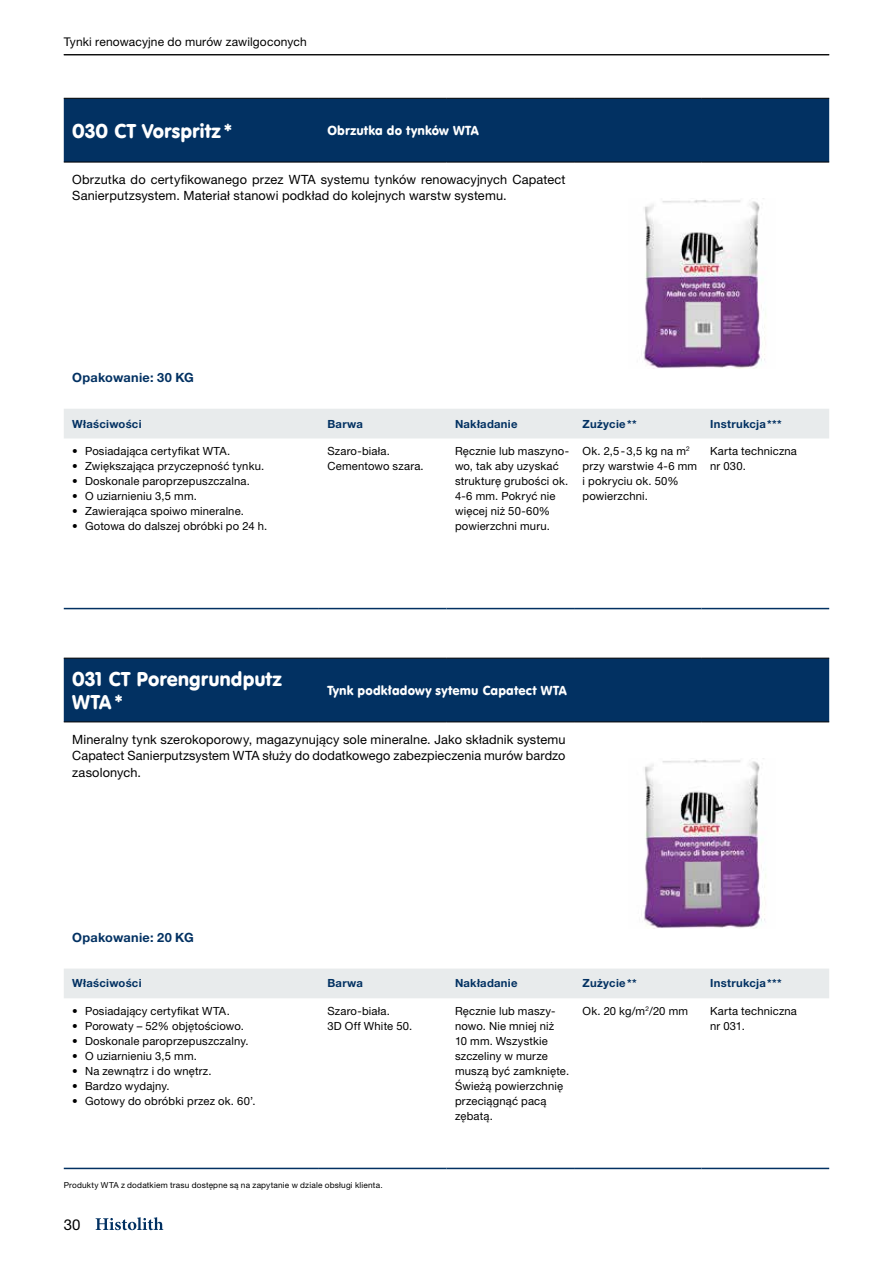
<style>
.page{position:relative;width:893px;height:1263px;background:#fff}
.page>*{position:absolute;margin:0;border:0;box-sizing:border-box;transform-origin:0 0}
.t1{font:19.5px/22.5px "VAG Rounded EU";color:#fff}
.t2{font:15px "Helvetica Neue LT Pro";color:#000}
.t3{font:12.75px/16.5px "Helvetica Neue LT Pro";letter-spacing:.01em;color:#000}
.t4{font:12.75px "VAG Rounded EU";letter-spacing:.015em;color:#fff}
.t5{font:700 12.75px "Helvetica Neue LT Pro";letter-spacing:.02em;color:#023162}
.t6{font:12px "Helvetica Neue LT Pro";letter-spacing:.01em;color:#000}
.t7{font:11.25px/15px "Helvetica Neue LT Pro";letter-spacing:.015em;color:#000}
.t8{font:700 11.25px "Helvetica Neue LT Pro";letter-spacing:.025em;color:#023162}
.t9{font:8.25px "Helvetica Neue LT Pro";letter-spacing:.02em;color:#000}
</style>
<div class="page">
<svg style="left:96px;top:1217px;width:67px;height:13px"></svg>
<div style="left:64px;top:99px;width:765px;height:63px;background:#023162"></div>
<div style="left:64px;top:409px;width:765px;height:29px;background:#e8ebec"></div>
<hr style="left:64px;top:98px;width:255px;height:1px;background:#000">
<hr style="left:319px;top:98px;width:127px;height:1px;background:#000">
<hr style="left:446px;top:98px;width:128px;height:1px;background:#000">
<hr style="left:574px;top:98px;width:128px;height:1px;background:#000">
<hr style="left:702px;top:98px;width:127px;height:1px;background:#000">
<hr style="left:64px;top:162px;width:255px;height:1px;background:#000">
<hr style="left:319px;top:162px;width:127px;height:1px;background:#000">
<hr style="left:446px;top:162px;width:128px;height:1px;background:#000">
<hr style="left:574px;top:162px;width:128px;height:1px;background:#000">
<hr style="left:702px;top:162px;width:127px;height:1px;background:#000">
<hr style="left:64px;top:608px;width:255px;height:1px;background:#023162">
<hr style="left:319px;top:608px;width:127px;height:1px;background:#023162">
<hr style="left:446px;top:608px;width:128px;height:1px;background:#023162">
<hr style="left:574px;top:608px;width:128px;height:1px;background:#023162">
<hr style="left:702px;top:608px;width:127px;height:1px;background:#023162">
<img style="left:644px;top:198px;width:122px;height:170px">
<div style="left:64px;top:659px;width:765px;height:63px;background:#023162"></div>
<div style="left:64px;top:969px;width:765px;height:29px;background:#e8ebec"></div>
<hr style="left:64px;top:658px;width:255px;height:1px;background:#000">
<hr style="left:319px;top:658px;width:127px;height:1px;background:#000">
<hr style="left:446px;top:658px;width:128px;height:1px;background:#000">
<hr style="left:574px;top:658px;width:128px;height:1px;background:#000">
<hr style="left:702px;top:658px;width:127px;height:1px;background:#000">
<hr style="left:64px;top:722px;width:255px;height:1px;background:#000">
<hr style="left:319px;top:722px;width:127px;height:1px;background:#000">
<hr style="left:446px;top:722px;width:128px;height:1px;background:#000">
<hr style="left:574px;top:722px;width:128px;height:1px;background:#000">
<hr style="left:702px;top:722px;width:127px;height:1px;background:#000">
<hr style="left:64px;top:1168px;width:255px;height:1px;background:#023162">
<hr style="left:319px;top:1168px;width:127px;height:1px;background:#023162">
<hr style="left:446px;top:1168px;width:128px;height:1px;background:#023162">
<hr style="left:574px;top:1168px;width:128px;height:1px;background:#023162">
<hr style="left:702px;top:1168px;width:127px;height:1px;background:#023162">
<img style="left:641px;top:758px;width:125px;height:170px">
<hr style="left:64px;top:54px;width:765px;height:1px;background:#000">
<p class="t6" style="left:64px;top:34px;width:244px">Tynki renowacyjne do murów zawilgoconych</p>
<h1 class="t1" style="left:72px;top:120px;width:162px">030 CT Vorspritz*</h1>
<p class="t4" style="left:327px;top:123px;width:153px">Obrzutka do tynków WTA</p>
<p class="t3" style="left:72px;top:171px;width:495px">Obrzutka do certyfikowanego przez WTA systemu tynków renowacyjnych Capatect<br>Sanierputzsystem. Materiał stanowi podkład do kolejnych warstw systemu.</p>
<p class="t5" style="left:72px;top:369px;width:123px">Opakowanie: 30 KG</p>
<p class="t8" style="left:72px;top:417px;width:71px">Właściwości</p>
<p class="t8" style="left:327px;top:417px;width:37px">Barwa</p>
<p class="t8" style="left:455px;top:417px;width:64px">Nakładanie</p>
<p class="t8" style="left:583px;top:417px;width:55px">Zużycie**</p>
<p class="t8" style="left:710px;top:417px;width:73px">Instrukcja***</p>
<p class="t7" style="left:72px;top:443px;width:160px">• Posiadająca certyfikat WTA.</p>
<p class="t7" style="left:72px;top:458px;width:193px">• Zwiększająca przyczepność tynku.</p>
<p class="t7" style="left:72px;top:473px;width:179px">• Doskonale paroprzepuszczalna.</p>
<p class="t7" style="left:72px;top:488px;width:126px">• O uziarnieniu 3,5 mm.</p>
<p class="t7" style="left:72px;top:503px;width:173px">• Zawierająca spoiwo mineralne.</p>
<p class="t7" style="left:72px;top:518px;width:196px">• Gotowa do dalszej obróbki po 24 h.</p>
<p class="t7" style="left:327px;top:443px;width:98px">Szaro-biała.<br>Cementowo szara.</p>
<p class="t7" style="left:455px;top:443px;width:116px">Ręcznie lub maszyno&shy;wo, tak aby uzyskać strukturę grubości ok.<br>4-6 mm. Pokryć nie więcej niż 50-60% powierzchni muru.</p>
<p class="t7" style="left:583px;top:443px;width:116px">Ok. 2,5-3,5 kg na m<sup>2 </sup>przy warstwie 4-6 mm i pokryciu ok. 50% powierzchni.</p>
<p class="t7" style="left:710px;top:443px;width:88px">Karta techniczna nr 030.</p>
<h1 class="t1" style="left:72px;top:669px;width:211px">031 CT Porengrundputz<br>WTA*</h1>
<p class="t4" style="left:327px;top:683px;width:241px">Tynk podkładowy sytemu Capatect WTA</p>
<p class="t3" style="left:72px;top:731px;width:495px;text-align:justify">Mineralny tynk szerokoporowy, magazynujący sole mineralne. Jako składnik systemu Capatect Sanierputzsystem WTA służy do dodatkowego zabezpieczenia murów bardzo zasolonych.</p>
<p class="t5" style="left:72px;top:929px;width:123px">Opakowanie: 20 KG</p>
<p class="t8" style="left:72px;top:976px;width:71px">Właściwości</p>
<p class="t8" style="left:327px;top:976px;width:37px">Barwa</p>
<p class="t8" style="left:455px;top:976px;width:64px">Nakładanie</p>
<p class="t8" style="left:583px;top:976px;width:55px">Zużycie**</p>
<p class="t8" style="left:710px;top:976px;width:73px">Instrukcja***</p>
<p class="t7" style="left:72px;top:1003px;width:159px">• Posiadający certyfikat WTA.</p>
<p class="t7" style="left:72px;top:1018px;width:173px">• Porowaty – 52% objętościowo.</p>
<p class="t7" style="left:72px;top:1033px;width:178px">• Doskonale paroprzepuszczalny.</p>
<p class="t7" style="left:72px;top:1048px;width:126px">• O uziarnieniu 3,5 mm.</p>
<p class="t7" style="left:72px;top:1063px;width:141px">• Na zewnątrz i do wnętrz.</p>
<p class="t7" style="left:72px;top:1078px;width:99px">• Bardzo wydajny.</p>
<p class="t7" style="left:72px;top:1093px;width:185px">• Gotowy do obróbki przez ok. 60’.</p>
<p class="t7" style="left:327px;top:1003px;width:86px">Szaro-biała.<br>3D Off White 50.</p>
<p class="t7" style="left:455px;top:1003px;width:116px">Ręcznie lub maszy&shy;nowo. Nie mniej niż<br>10 mm. Wszystkie szczeliny w murze muszą być zamknięte.<br>Świeżą powierzchnię przeciągnąć pacą zębatą.</p>
<p class="t7" style="left:583px;top:1003px;width:107px">Ok. 20 kg/m<sup>2</sup>/20 mm</p>
<p class="t7" style="left:710px;top:1003px;width:88px">Karta techniczna nr 031.</p>
<p class="t9" style="left:64px;top:1180px;width:320px">Produkty WTA z dodatkiem trasu dostępne są na zapytanie w dziale obsługi klienta.</p>
<h2 class="t2" style="left:64px;top:1216px;width:18px">30</h2>
</div>
